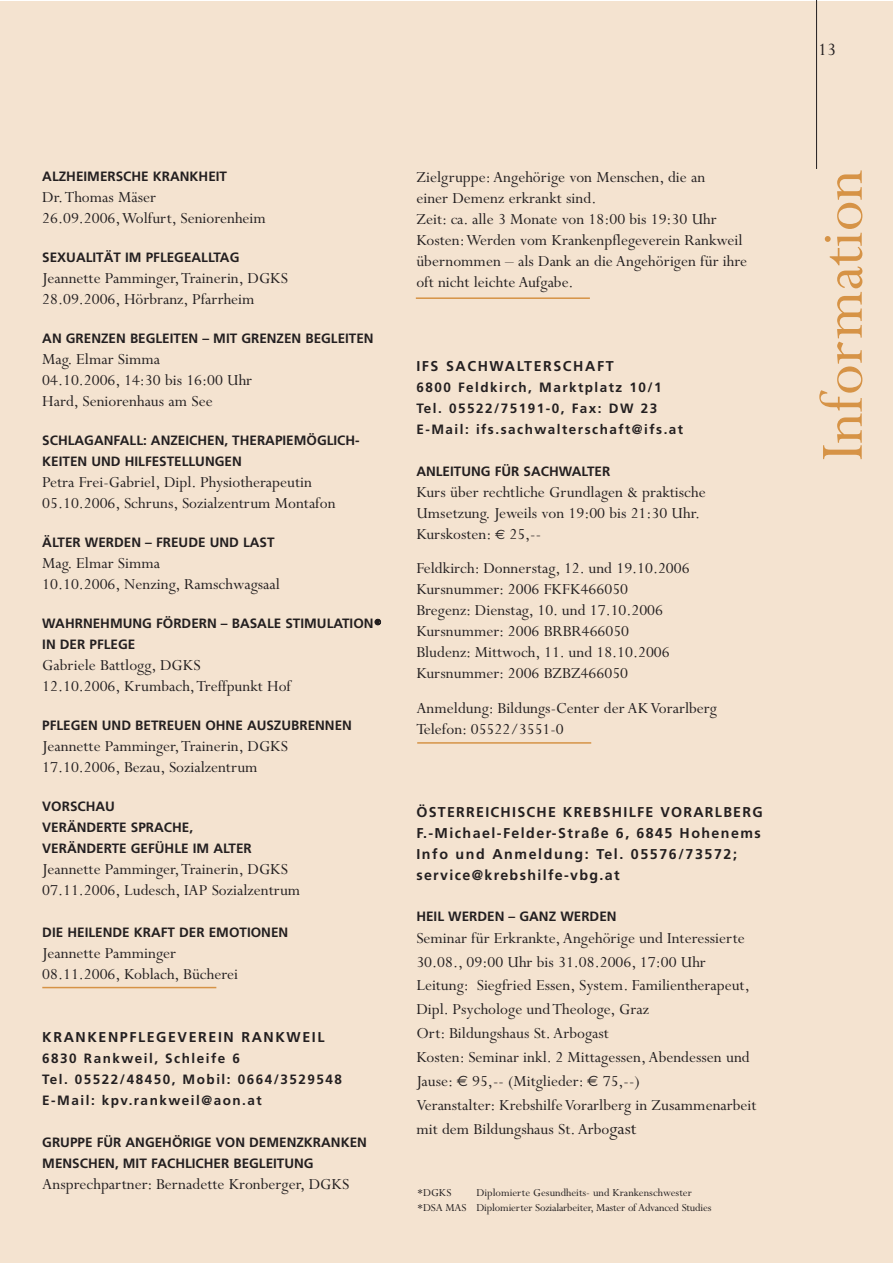
<style>
.page{position:relative;width:893px;height:1263px;background:#fff}
.page>*{position:absolute;margin:0;border:0;box-sizing:border-box;transform-origin:0 0}
.t1{font:67.5px "Perpetua";color:#d69346}
.t2{font:19.5px "Perpetua";color:#231f20}
.t3{font:17.25px/21px "Perpetua";color:#231f20}
.t4{font:700 14.25px/21px "Frutiger";letter-spacing:.1em;color:#231f20}
.t5{font:700 13.5px/21px "Frutiger";color:#231f20}
.t6{font:700 13.5px/21px "Frutiger";letter-spacing:.11em;color:#231f20}
.t7{font:12px/14.4px "Perpetua";letter-spacing:-.015em;color:#231f20}
.s1{font-family:"Euro Sans";font-size:13.5px}
.s2{font-family:"Euro Sans";font-size:15px}
.s3{font-size:19.5px}
</style>
<div class="page">
<div style="left:0;top:1px;width:892px;height:1262px;background:#f4e3d0"></div>
<hr style="left:816px;top:1px;width:1px;height:168px;background:#231f20">
<hr style="left:42px;top:987px;width:174px;height:1px;background:#d69346">
<hr style="left:416px;top:297px;width:174px;height:2px;background:#d69346">
<hr style="left:417px;top:742px;width:174px;height:2px;background:#d69346">
<p class="t5" style="left:42px;top:167px;width:186px">ALZHEIMERSCHE KRANKHEIT</p>
<p class="t3" style="left:42px;top:189px;width:225px">Dr.Thomas Mäser<br>26.09.2006,Wolfurt, Seniorenheim</p>
<p class="t5" style="left:42px;top:248px;width:199px">SEXUALITÄT IM PFLEGEALLTAG</p>
<p class="t3" style="left:42px;top:270px;width:247px">Jeannette Pamminger,Trainerin, DGKS<br>28.09.2006, Hörbranz, Pfarrheim</p>
<p class="t5" style="left:42px;top:329px;width:333px">AN GRENZEN BEGLEITEN – MIT GRENZEN BEGLEITEN</p>
<p class="t3" style="left:42px;top:351px;width:211px">Mag. Elmar Simma<br>04.10.2006, 14:30 bis 16:00 Uhr<br>Hard, Seniorenhaus am See</p>
<p class="t5" style="left:42px;top:431px;width:319px">SCHLAGANFALL: ANZEICHEN, THERAPIEMÖGLICH-<br>KEITEN UND HILFESTELLUNGEN</p>
<p class="t3" style="left:42px;top:474px;width:295px">Petra Frei-Gabriel, Dipl. Physiotherapeutin<br>05.10.2006, Schruns, Sozialzentrum Montafon</p>
<p class="t5" style="left:42px;top:533px;width:234px">ÄLTER WERDEN – FREUDE UND LAST</p>
<p class="t3" style="left:42px;top:554px;width:239px">Mag. Elmar Simma<br>10.10.2006, Nenzing, Ramschwagsaal</p>
<p class="t5" style="left:42px;top:614px;width:340px">WAHRNEHMUNG FÖRDERN – BASALE STIMULATION<sup>®<br></sup>IN DER PFLEGE</p>
<p class="t3" style="left:42px;top:656px;width:250px">Gabriele Battlogg, DGKS<br>12.10.2006, Krumbach,Treffpunkt Hof</p>
<p class="t5" style="left:42px;top:716px;width:311px">PFLEGEN UND BETREUEN OHNE AUSZUBRENNEN</p>
<p class="t3" style="left:42px;top:737px;width:247px">Jeannette Pamminger,Trainerin, DGKS<br>17.10.2006, Bezau, Sozialzentrum</p>
<p class="t5" style="left:42px;top:797px;width:211px">VORSCHAU<br>VERÄNDERTE SPRACHE,<br>VERÄNDERTE GEFÜHLE IM ALTER</p>
<p class="t3" style="left:42px;top:860px;width:260px">Jeannette Pamminger,Trainerin, DGKS<br>07.11.2006, Ludesch, IAP Sozialzentrum</p>
<p class="t5" style="left:42px;top:923px;width:247px">DIE HEILENDE KRAFT DER EMOTIONEN</p>
<p class="t3" style="left:42px;top:944px;width:197px">Jeannette Pamminger<br>08.11.2006, Koblach, Bücherei</p>
<p class="t4" style="left:42px;top:1027px;width:284px">KRANKENPFLEGEVEREIN RANKWEIL</p>
<p class="t6" style="left:42px;top:1049px;width:301px">6830 Rankweil, Schleife 6<br>Tel. 05522/48450, Mobil: 0664/3529548<br>E-Mail: kpv.rankweil@aon.at</p>
<p class="t5" style="left:42px;top:1132px;width:326px">GRUPPE FÜR ANGEHÖRIGE VON DEMENZKRANKEN<br>MENSCHEN, MIT FACHLICHER BEGLEITUNG</p>
<p class="t3" style="left:42px;top:1175px;width:308px">Ansprechpartner: Bernadette Kronberger, DGKS</p>
<p class="t3" style="left:416px;top:168px;width:332px">Zielgruppe: Angehörige von Menschen, die an<br>einer Demenz erkrankt sind.<br>Zeit: ca. alle 3 Monate von 18:00 bis 19:30 Uhr Kosten:Werden vom Krankenpflegeverein Rankweil übernommen – als Dank an die Angehörigen für ihre oft nicht leichte Aufgabe.</p>
<p class="t4" style="left:416px;top:356px;width:199px">IFS SACHWALTERSCHAFT</p>
<p class="t6" style="left:416px;top:378px;width:268px">6800 Feldkirch, Marktplatz 10/1<br>Tel. 05522/75191-0, Fax: DW 23<br>E-Mail: ifs.sachwalterschaft@ifs.at</p>
<p class="t5" style="left:416px;top:461px;width:195px">ANLEITUNG FÜR SACHWALTER</p>
<p class="t3" style="left:416px;top:483px;width:291px">Kurs über rechtliche Grundlagen &amp; praktische<br>Umsetzung. Jeweils von 19:00 bis 21:30 Uhr.<br>Kurskosten: <span class="s1">€</span> 25,--</p>
<p class="t3" style="left:416px;top:560px;width:275px">Feldkirch: Donnerstag, 12. und 19.10.2006<br>Kursnummer: 2006 FKFK466050<br>Bregenz: Dienstag, 10. und 17.10.2006<br>Kursnummer: 2006 BRBR466050<br>Bludenz: Mittwoch, 11. und 18.10.2006<br>Kursnummer: 2006 BZBZ466050</p>
<p class="t3" style="left:416px;top:699px;width:302px">Anmeldung: Bildungs-Center der AK Vorarlberg<br>Telefon: 05522/3551-0</p>
<p class="t4" style="left:416px;top:803px;width:348px">ÖSTERREICHISCHE KREBSHILFE VORARLBERG F.-Michael-Felder-Straße 6, 6845 Hohenems Info und Anmeldung: Tel. 05576/73572; service@krebshilfe-vbg.at</p>
<p class="t5" style="left:416px;top:907px;width:202px">HEIL WERDEN – GANZ WERDEN</p>
<p class="t3" style="left:416px;top:928px;width:342px;line-height:24px">Seminar für Erkrankte, Angehörige und Interessierte 30.08., 09:00 Uhr bis 31.08.2006, 17:00 Uhr Leitung: Siegfried Essen, System. Familientherapeut, Dipl. Psychologe und Theologe, Graz<br>Ort: Bildungshaus St. Arbogast<br>Kosten: Seminar inkl. 2 Mittagessen, Abendessen und Jause: <span class="s2">€</span> 95,-- (Mitglieder: <span class="s2">€</span> 75,--)<br>Veranstalter: Krebshilfe Vorarlberg in Zusammenarbeit mit dem Bildungshaus St. Arbo<span class="s3">gast</span></p>
<p class="t7" style="left:418px;top:1187px;width:295px;text-indent:59px">Diplomierte Gesundheits- und Krankenschwester *DSA MAS Diplomierter Sozialarbeiter, Master of Advanced Studies</p>
<p class="t7" style="left:418px;top:1187px;width:35px">*DGKS</p>
<p class="t2" style="left:818px;top:43px;width:19px">13</p>
<h1 class="t1" style="left:819px;top:461px;width:293px;rotate:-90deg">Information</h1>
</div>
